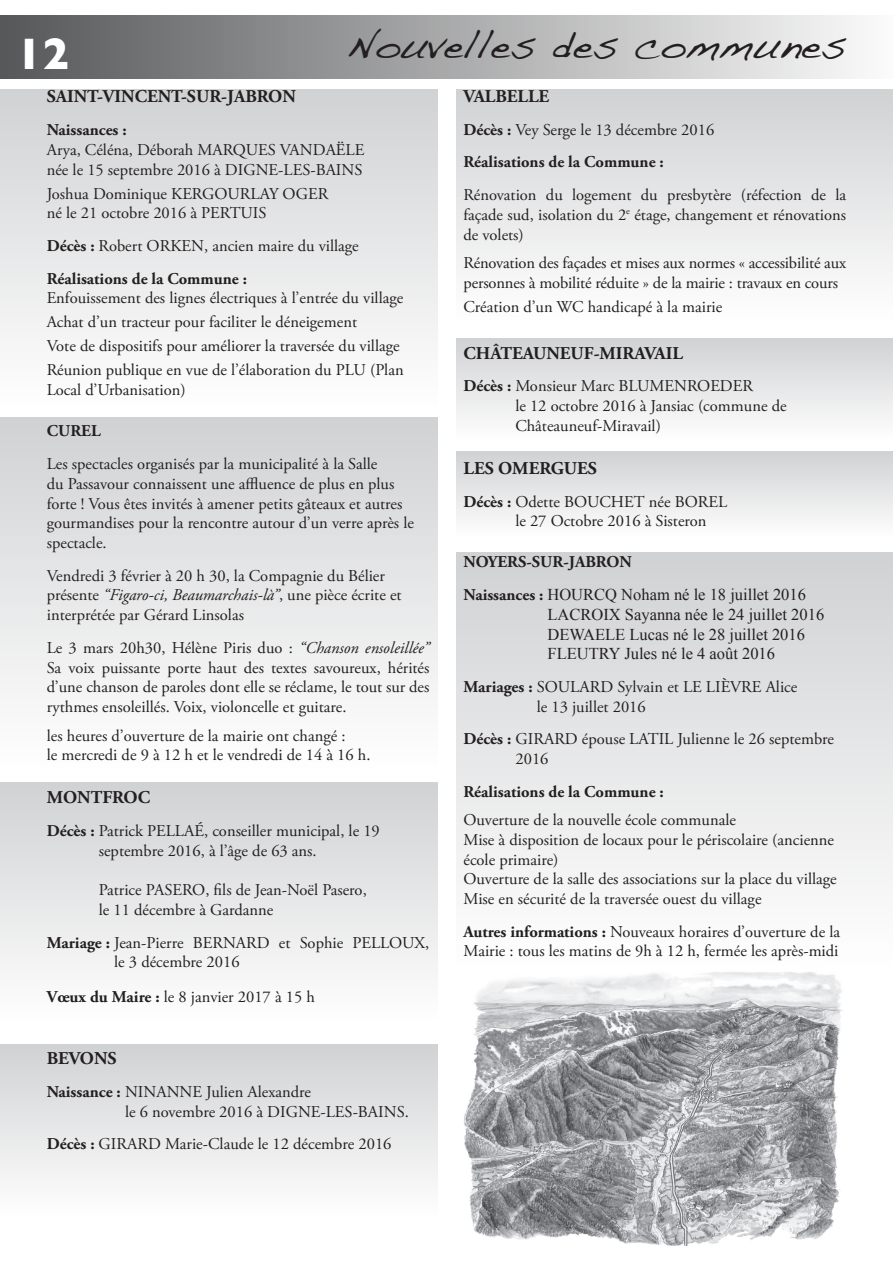
<style>
.page{position:relative;width:893px;height:1263px;background:#fff}
.page>*{position:absolute;margin:0;border:0;box-sizing:border-box;transform-origin:0 0}
.t1{font:700 45px "Gill Sans";color:#fff}
.t2{font:40.5px "Handwriting Dakota";color:#231f20}
.t3{font:700 18px "Adobe Garamond Pro";color:#231f20}
.t4{font:16.5px/19.8px "Adobe Garamond Pro";color:#231f20}
.t5{font:16.5px/19.8px "Times New Roman";color:#231f20}
.t6{font:700 16.5px/32.5px "Adobe Garamond Pro";color:#231f20}
.s1{font-weight:700}
.s2{font-style:italic}
.s3{font-weight:400}
.s4{font-family:"Adobe Garamond Pro";font-weight:700}
</style>
<div class="page">
<img style="left:464px;top:972px;width:379px;height:274px">
<div style="left:0;top:15px;width:893px;height:64px;background:linear-gradient(to right,#565759,#fbfbfb)"></div>
<div style="left:456px;top:552px;width:437px;height:415px;background:linear-gradient(to bottom,#d0d1d3,#fefefe)"></div>
<div style="left:0;top:418px;width:438px;height:350px;background:linear-gradient(to bottom,#d0d2d3,#fefefe)"></div>
<div style="left:0;top:782px;width:438px;height:238px;background:linear-gradient(to bottom,#d0d1d3,#fefefe)"></div>
<div style="left:0;top:1044px;width:438px;height:172px;background:linear-gradient(to bottom,#d0d1d3,#fefefe)"></div>
<div style="left:456px;top:89px;width:437px;height:231px;background:linear-gradient(to bottom,#d0d1d3,#fefefe)"></div>
<div style="left:0;top:89px;width:438px;height:318px;background:linear-gradient(to bottom,#d0d1d3,#fefefe)"></div>
<div style="left:456px;top:338px;width:437px;height:101px;background:linear-gradient(to bottom,#d0d1d3,#fefefe)"></div>
<div style="left:456px;top:451px;width:437px;height:86px;background:linear-gradient(to bottom,#d0d1d3,#fdfdfd)"></div>
<h1 class="t1" style="left:16px;top:27px;width:55px">12</h1>
<h2 class="t2" style="left:346px;top:20px;width:502px">Nouvelles des communes</h2>
<p class="t3" style="left:47px;top:86px;width:251px">SAINT-VINCENT-SUR-JABRO N</p>
<p class="t6" style="left:47px;top:114px;width:82px">Naissances :</p>
<p class="t4" style="left:47px;top:140px;width:319px">Arya, Céléna, Déborah MARQUES VANDAËLE née le 15 septembre 2016 à DIGNE-LES-BAINS</p>
<p class="t4" style="left:47px;top:184px;width:283px">Joshua Dominique KERGOURLAY OGER né le 21 octobre 2016 à PERTUIS</p>
<p class="t4" style="left:47px;top:230px;width:313px;line-height:32.5px"><span class="s1">Décès :</span> Robert ORKEN, ancien maire du village<br><span class="s1">Réalisations de la Commune :</span></p>
<p class="t4" style="left:47px;top:287px;width:358px;line-height:24px">Enfouissement des lignes électriques à l’entrée du village Achat d’un tracteur pour faciliter le déneigement<br>Vote de dispositifs pour améliorer la traversée du village Réunion publique en vue de l’élaboration du PLU (Plan</p>
<p class="t4" style="left:47px;top:381px;width:140px">Local d’Urbanisation)</p>
<p class="t6" style="left:47px;top:415px;width:55px">CUREL</p>
<p class="t4" style="left:47px;top:454px;width:369px">Les spectacles organisés par la municipalité à la Salle<br>du Passavour connaissent une affluence de plus en plus forte ! Vous êtes invités à amener petits gâteaux et autres gourmandises pour la rencontre autour d’un verre après le spectacle.</p>
<p class="t4" style="left:47px;top:566px;width:356px">Vendredi 3 février à 20 h 30, la Compagnie du Bélier présente <span class="s2">“Figaro-ci, Beaumarchais-là”</span>, une pièce écrite et interprétée par Gérard Linsolas</p>
<p class="t4" style="left:47px;top:638px;width:384px;text-align:justify">Le 3 mars 20h30, Hélène Piris duo : <span class="s2">“Chanson ensoleillée” </span>Sa voix puissante porte haut des textes savoureux, hérités d’une chanson de paroles dont elle se réclame, le tout sur des rythmes ensoleillés. Voix, violoncelle et guitare.</p>
<p class="t4" style="left:47px;top:726px;width:325px">les heures d’ouverture de la mairie ont changé :<br>le mercredi de 9 à 12 h et le vendredi de 14 à 16 h.</p>
<p class="t3" style="left:47px;top:787px;width:105px">MONTFRO C</p>
<p class="t4" style="left:99px;top:821px;width:283px;text-indent:-52px"><span class="s1">Décès :</span> Patrick PELLAÉ, conseiller municipal, le 19 septembre 2016, à l’âge de 63 ans.</p>
<p class="t4" style="left:99px;top:881px;width:270px">Patrice PASERO, fils de Jean-Noël Pasero, le 11 décembre à Gardanne</p>
<p class="t4" style="left:114px;top:933px;width:317px;text-indent:-67px"><span class="s1">Mariage :</span> Jean-Pierre BERNARD et Sophie PELLOUX, le 3 décembre 2016</p>
<p class="t4" style="left:47px;top:987px;width:270px"><span class="s1">Vœux du Maire :</span> le 8 janvier 2017 à 15 h</p>
<p class="t3" style="left:463px;top:86px;width:87px">VALBELLE</p>
<p class="t6" style="left:463px;top:114px;width:252px">Décès : <span class="s3">Vey Serge le 13 décembre 2016<br></span>Réalisations de la Commune :</p>
<p class="t4" style="left:463px;top:185px;width:384px;text-align:justify">Rénovation du logement du presbytère (réfection de la façade sud, isolation du 2<sup>e</sup> étage, changement et rénovations de volets)</p>
<p class="t4" style="left:463px;top:253px;width:384px">Rénovation des façades et mises aux normes « accessibilité aux personnes à mobilité réduite » de la mairie : travaux en cours</p>
<p class="t4" style="left:463px;top:297px;width:260px">Création d’un WC handicapé à la mairie</p>
<p class="t3" style="left:463px;top:343px;width:149px">CHÂTEAUNEUF-MIRA</p>
<p class="t3" style="left:644px;top:343px;width:40px">VAI L</p>
<p class="t4" style="left:515px;top:377px;width:273px;text-indent:-52px"><span class="s1">Décès :</span> Monsieur Marc BLUMENROEDER<br>le 12 octobre 2016 à Jansiac (commune de<br>Châteauneuf-Miravail)</p>
<p class="t3" style="left:463px;top:458px;width:49px">LES OMERG</p>
<p class="t3" style="left:564px;top:458px;width:35px">UES</p>
<p class="t4" style="left:515px;top:492px;width:213px;text-indent:-52px"><span class="s1">Décès :</span> Odette BOUCHET née BOREL le 27 Octobre 2016 à Sisteron</p>
<p class="t6" style="left:463px;top:546px;width:170px">NOYERS-SUR-JABRON</p>
<p class="t5" style="left:547px;top:584px;width:278px;text-indent:-84px"><span class="s4">Naissances :</span> HOURCQ Noham né le 18 juillet 2016<br>LACROIX Sayanna née le 24 juillet 2016<br>DEWAELE Lucas né le 28 juillet 2016<br>FLEUTRY Jules né le 4 août 2016</p>
<p class="t4" style="left:537px;top:677px;width:262px;text-indent:-73px"><span class="s1">Mariages :</span> SOULARD Sylvain et LE LIÈVRE Alice le 13 juillet 2016</p>
<p class="t4" style="left:515px;top:730px;width:320px;text-indent:-52px"><span class="s1">Décès :</span> GIRARD épouse LATIL Julienne le 26 septembre<br>2016</p>
<p class="t6" style="left:463px;top:775px;width:202px">Réalisations de la Commune :</p>
<p class="t4" style="left:463px;top:810px;width:375px">Ouverture de la nouvelle école communale<br>Mise à disposition de locaux pour le périscolaire (ancienne école primaire)<br>Ouverture de la salle des associations sur la place du village Mise en sécurité de la traversée ouest du village</p>
<p class="t4" style="left:463px;top:922px;width:378px"><span class="s1">Autres informations :</span> Nouveaux horaires d’ouverture de la<br>Mairie : tous les matins de 9h à 12 h, fermée les après-midi</p>
<p class="t3" style="left:47px;top:1048px;width:71px">BEVONS</p>
<p class="t4" style="left:125px;top:1082px;width:285px;text-indent:-78px"><span class="s1">Naissance :</span> NINANNE Julien Alexandre<br>le 6 novembre 2016 à DIGNE-LES-BAINS.</p>
<p class="t4" style="left:47px;top:1135px;width:346px"><span class="s1">Décès :</span> GIRARD Marie-Claude le 12 décembre 2016</p>
</div>
